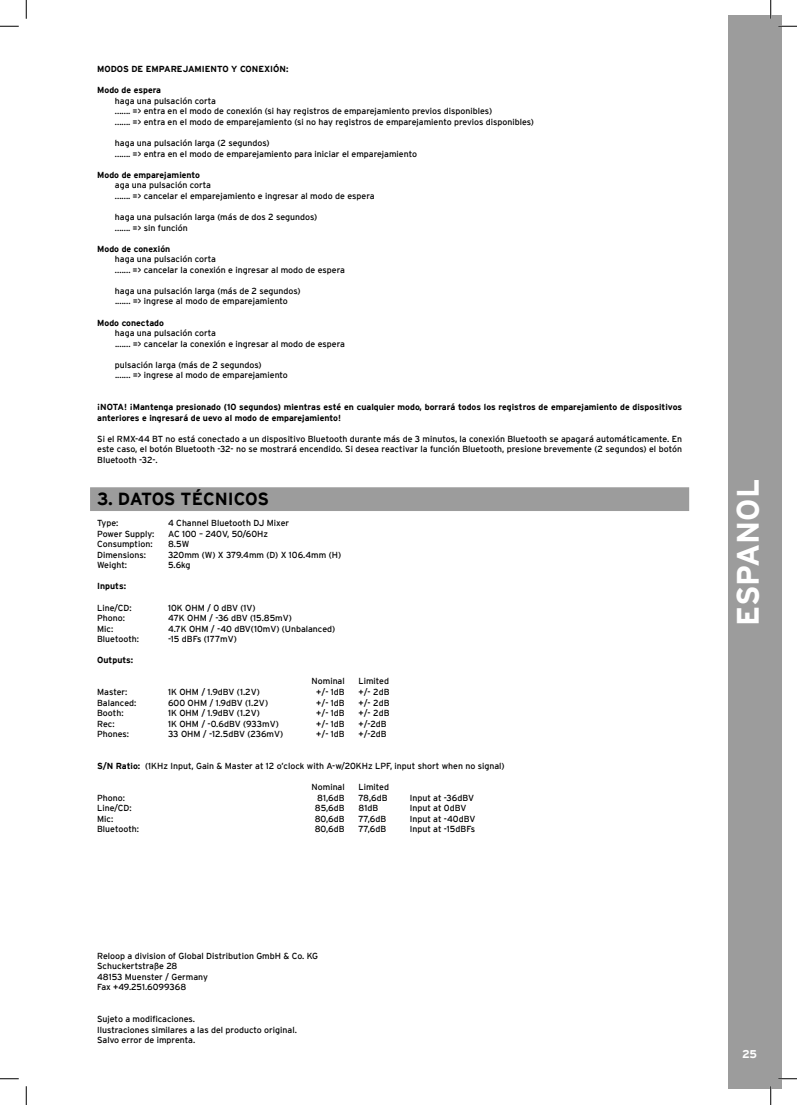
<style>
.page{position:relative;width:797px;height:1105px;background:#fff}
.page>*{position:absolute;margin:0;border:0;box-sizing:border-box;transform-origin:0 0}
.t1{font:700 31px "Interstate";color:#fff}
.t2{font:700 17.5px "Interstate";letter-spacing:-.015em;color:#000}
.t3{font:700 11.25px "Interstate";color:#fff}
.t4{font:8.75px/10.5px "Interstate";color:#000}
.t5{font:700 8.75px/10.5px "Interstate";color:#000}
.s1{font-weight:700}
</style>
<div class="page">
<div style="left:728px;top:16px;width:53px;height:1073px;background:#9c9c9c"></div>
<div style="left:90px;top:487px;width:599px;height:24px;background:#9c9c9c"></div>
<svg style="left:0;top:25px;width:19px;height:2px"></svg>
<svg style="left:778px;top:25px;width:19px;height:2px"></svg>
<svg style="left:0;top:1078px;width:19px;height:1px"></svg>
<svg style="left:778px;top:1078px;width:19px;height:1px"></svg>
<svg style="left:25px;top:0;width:2px;height:19px"></svg>
<svg style="left:25px;top:1086px;width:2px;height:19px"></svg>
<svg style="left:770px;top:0;width:1px;height:19px"></svg>
<svg style="left:770px;top:1086px;width:1px;height:19px"></svg>
<p class="t5" style="left:97px;top:64px;width:193px">MODOS DE EMPAREJAMIENTO Y CONEXIÓN:</p>
<p class="t5" style="left:97px;top:85px;width:65px">Modo de espera</p>
<p class="t4" style="left:115px;top:95px;width:420px">haga una pulsación corta<br>....... =&gt; entra en el modo de conexión (si hay registros de emparejamiento previos disponibles)<br>....... =&gt; entra en el modo de emparejamiento (si no hay registros de emparejamiento previos disponibles)</p>
<p class="t4" style="left:115px;top:138px;width:304px">haga una pulsación larga (2 segundos)<br>....... =&gt; entra en el modo de emparejamiento para iniciar el emparejamiento</p>
<p class="t5" style="left:97px;top:169px;width:104px">Modo de emparejamiento</p>
<p class="t4" style="left:115px;top:180px;width:261px">aga una pulsación corta<br>....... =&gt; cancelar el emparejamiento e ingresar al modo de espera</p>
<p class="t4" style="left:115px;top:212px;width:204px">haga una pulsación larga (más de dos 2 segundos) ....... =&gt; sin función</p>
<p class="t5" style="left:97px;top:243px;width:75px">Modo de conexión</p>
<p class="t4" style="left:115px;top:254px;width:231px">haga una pulsación corta<br>....... =&gt; cancelar la conexión e ingresar al modo de espera</p>
<p class="t4" style="left:115px;top:285px;width:187px">haga una pulsación larga (más de 2 segundos) ....... =&gt; ingrese al modo de emparejamiento</p>
<p class="t5" style="left:97px;top:317px;width:68px">Modo conectado</p>
<p class="t4" style="left:115px;top:328px;width:231px">haga una pulsación corta<br>....... =&gt; cancelar la conexión e ingresar al modo de espera</p>
<p class="t4" style="left:115px;top:359px;width:174px">pulsación larga (más de 2 segundos)<br>....... =&gt; ingrese al modo de emparejamiento</p>
<p class="t5" style="left:97px;top:402px;width:586px">¡NOTA! ¡Mantenga presionado (10 segundos) mientras esté en cualquier modo, borrará todos los registros de emparejamiento de dispositivos anteriores e ingresará de uevo al modo de emparejamiento!</p>
<p class="t4" style="left:97px;top:433px;width:586px;text-align:justify">Si el RMX-44 BT no está conectado a un dispositivo Bluetooth durante más de 3 minutos, la conexión Bluetooth se apagará automáticamente. En este caso, el botón Bluetooth -32- no se mostrará encendido. Si desea reactivar la función Bluetooth, presione brevemente (2 segundos) el botón Bluetooth -32-.</p>
<h2 class="t2" style="left:97px;top:489px;width:173px">3. DATOS TÉCNICOS</h2>
<p class="t4" style="left:97px;top:518px;width:23px">Type:</p>
<p class="t4" style="left:168px;top:518px;width:123px">4 Channel Bluetooth DJ Mixer</p>
<p class="t4" style="left:97px;top:528px;width:59px">Power Supply:</p>
<p class="t4" style="left:168px;top:528px;width:101px">AC 100 – 240V, 50/60Hz</p>
<p class="t4" style="left:97px;top:539px;width:57px">Consumption:</p>
<p class="t4" style="left:168px;top:539px;width:23px">8.5W</p>
<p class="t4" style="left:97px;top:549px;width:50px">Dimensions:</p>
<p class="t4" style="left:168px;top:549px;width:174px">320mm (W) X 379.4mm (D) X 106.4mm (H)</p>
<p class="t4" style="left:97px;top:560px;width:31px">Weight:</p>
<p class="t4" style="left:168px;top:560px;width:24px">5.6kg</p>
<p class="t5" style="left:97px;top:581px;width:30px">Inputs:</p>
<p class="t4" style="left:97px;top:602px;width:36px">Line/CD:</p>
<p class="t4" style="left:168px;top:602px;width:89px">10K OHM / 0 dBV (1V)</p>
<p class="t4" style="left:97px;top:613px;width:29px">Phono:</p>
<p class="t4" style="left:168px;top:613px;width:125px">47K OHM / -36 dBV (15.85mV)</p>
<p class="t4" style="left:97px;top:623px;width:18px">Mic:</p>
<p class="t4" style="left:168px;top:623px;width:169px">4.7K OHM / -40 dBV(10mV) (Unbalanced)</p>
<p class="t4" style="left:97px;top:634px;width:43px">Bluetooth:</p>
<p class="t4" style="left:168px;top:634px;width:70px">-15 dBFs (177mV)</p>
<p class="t5" style="left:97px;top:655px;width:38px">Outputs:</p>
<p class="t4" style="left:311px;top:676px;width:35px">Nominal</p>
<p class="t4" style="left:358px;top:676px;width:32px">Limited</p>
<p class="t4" style="left:97px;top:686px;width:32px">Master:</p>
<p class="t4" style="left:168px;top:686px;width:93px">1K OHM / 1.9dBV (1.2V)</p>
<p class="t4" style="left:316px;top:686px;width:30px">+/- 1dB</p>
<p class="t4" style="left:358px;top:686px;width:33px">+/- 2dB</p>
<p class="t4" style="left:97px;top:697px;width:41px">Balanced:</p>
<p class="t4" style="left:168px;top:697px;width:101px">600 OHM / 1.9dBV (1.2V)</p>
<p class="t4" style="left:316px;top:697px;width:30px">+/- 1dB</p>
<p class="t4" style="left:358px;top:697px;width:33px">+/- 2dB</p>
<p class="t4" style="left:97px;top:708px;width:28px">Booth:</p>
<p class="t4" style="left:168px;top:708px;width:93px">1K OHM / 1.9dBV (1.2V)</p>
<p class="t4" style="left:316px;top:708px;width:30px">+/- 1dB</p>
<p class="t4" style="left:358px;top:708px;width:33px">+/- 2dB</p>
<p class="t4" style="left:97px;top:718px;width:19px">Rec:</p>
<p class="t4" style="left:168px;top:718px;width:112px">1K OHM / -0.6dBV (933mV)</p>
<p class="t4" style="left:316px;top:718px;width:30px">+/- 1dB</p>
<p class="t4" style="left:358px;top:718px;width:30px">+/-2dB</p>
<p class="t4" style="left:97px;top:729px;width:34px">Phones:</p>
<p class="t4" style="left:168px;top:729px;width:117px">33 OHM / -12.5dBV (236mV)</p>
<p class="t4" style="left:316px;top:729px;width:30px">+/- 1dB</p>
<p class="t4" style="left:358px;top:729px;width:30px">+/-2dB</p>
<p class="t4" style="left:97px;top:760px;width:409px"><span class="s1">S/N Ratio:</span> (1KHz Input, Gain &amp; Master at 12 o’clock with A-w/20KHz LPF, input short when no signal)</p>
<p class="t4" style="left:311px;top:781px;width:35px">Nominal</p>
<p class="t4" style="left:358px;top:781px;width:32px">Limited</p>
<p class="t4" style="left:97px;top:792px;width:29px">Phono:</p>
<p class="t4" style="left:317px;top:792px;width:29px">81,6dB</p>
<p class="t4" style="left:358px;top:792px;width:31px">78,6dB</p>
<p class="t4" style="left:410px;top:792px;width:66px">Input at -36dBV</p>
<p class="t4" style="left:97px;top:803px;width:36px">Line/CD:</p>
<p class="t4" style="left:315px;top:803px;width:31px">85,6dB</p>
<p class="t4" style="left:358px;top:803px;width:21px">81dB</p>
<p class="t4" style="left:410px;top:803px;width:58px">Input at 0dBV</p>
<p class="t4" style="left:97px;top:813px;width:18px">Mic:</p>
<p class="t4" style="left:315px;top:813px;width:32px">80,6dB</p>
<p class="t4" style="left:358px;top:813px;width:29px">77,6dB</p>
<p class="t4" style="left:410px;top:813px;width:67px">Input at -40dBV</p>
<p class="t4" style="left:97px;top:824px;width:43px">Bluetooth:</p>
<p class="t4" style="left:315px;top:824px;width:32px">80,6dB</p>
<p class="t4" style="left:358px;top:824px;width:29px">77,6dB</p>
<p class="t4" style="left:410px;top:824px;width:67px">Input at -15dBFs</p>
<p class="t4" style="left:97px;top:950px;width:222px">Reloop a division of Global Distribution GmbH &amp; Co. KG<br>Schuckertstraße 28<br>48153 Muenster / Germany<br>Fax +49.251.6099368</p>
<p class="t4" style="left:97px;top:1014px;width:201px">Sujeto a modificaciones.<br>Ilustraciones similares a las del producto original.<br>Salvo error de imprenta.</p>
<h1 class="t1" style="left:730px;top:626px;width:148px;rotate:-90deg">ESPANOL</h1>
<p class="t3" style="left:742px;top:1047px;width:16px">25</p>
</div>
